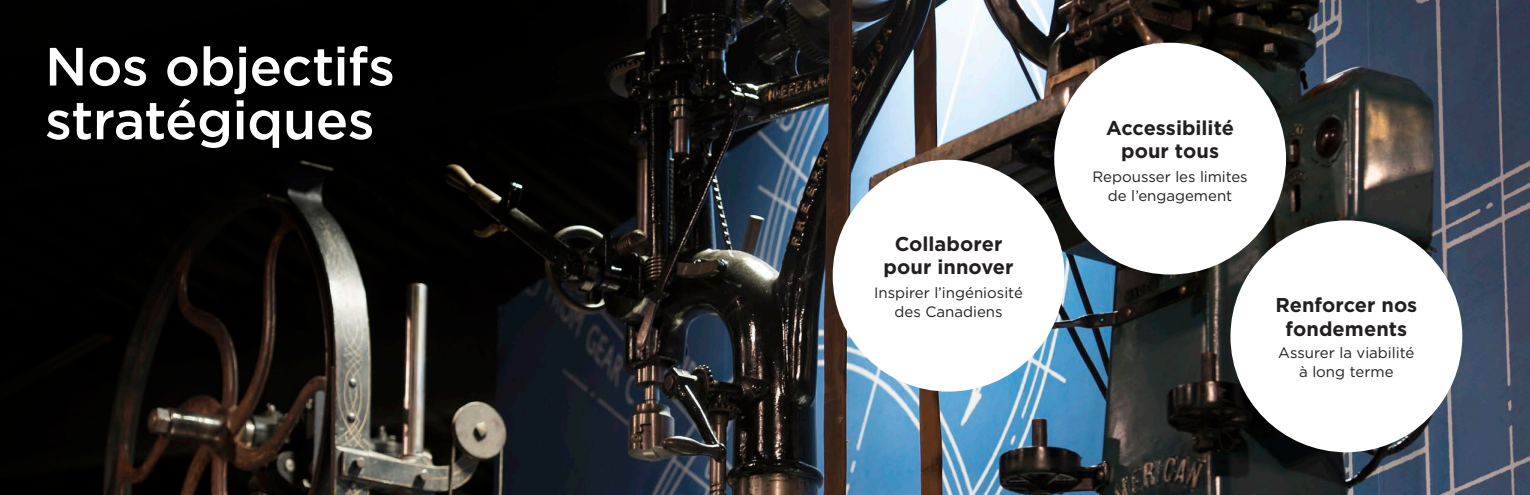
<style>
.page{position:relative;width:1530px;height:495px;background:#fff}
.page>*{position:absolute;margin:0;border:0;box-sizing:border-box;transform-origin:0 0}
.t1{font:500 53.75px/53.8px "Gotham";letter-spacing:-.01em;color:#fff}
.t2{font:700 20px/23.8px "Gotham";color:#231f20;text-align:center}
.t3{font:15px/18.8px "Gotham";color:#231f20;text-align:center}
</style>
<div class="page">
<img style="left:0;top:0;width:1530px;height:495px">
<div style="left:833px;top:160px;width:232px;height:232px;background:#fff;border-radius:50%"></div>
<div style="left:1054px;top:43px;width:232px;height:232px;background:#fff;border-radius:50%"></div>
<div style="left:1230px;top:220px;width:232px;height:232px;background:#fff;border-radius:50%"></div>
<h1 class="t1" style="left:45px;top:39px;width:351px">Nos objectifs stratégiques</h1>
<h2 class="t2" style="left:884px;top:231px;width:131px">Collaborer pour innover</h2>
<h2 class="t3" style="left:874px;top:283px;width:150px">Inspirer l’ingéniosité des Canadiens</h2>
<h2 class="t2" style="left:1106px;top:116px;width:130px">Accessibilité pour tous</h2>
<h2 class="t3" style="left:1093px;top:167px;width:157px">Repousser les limites de l’engagement</h2>
<h2 class="t2" style="left:1275px;top:293px;width:143px">Renforcer nos fondements</h2>
<p class="t3" style="left:1278px;top:343px;width:138px">Assurer la viabilité à long terme</p>
</div>
